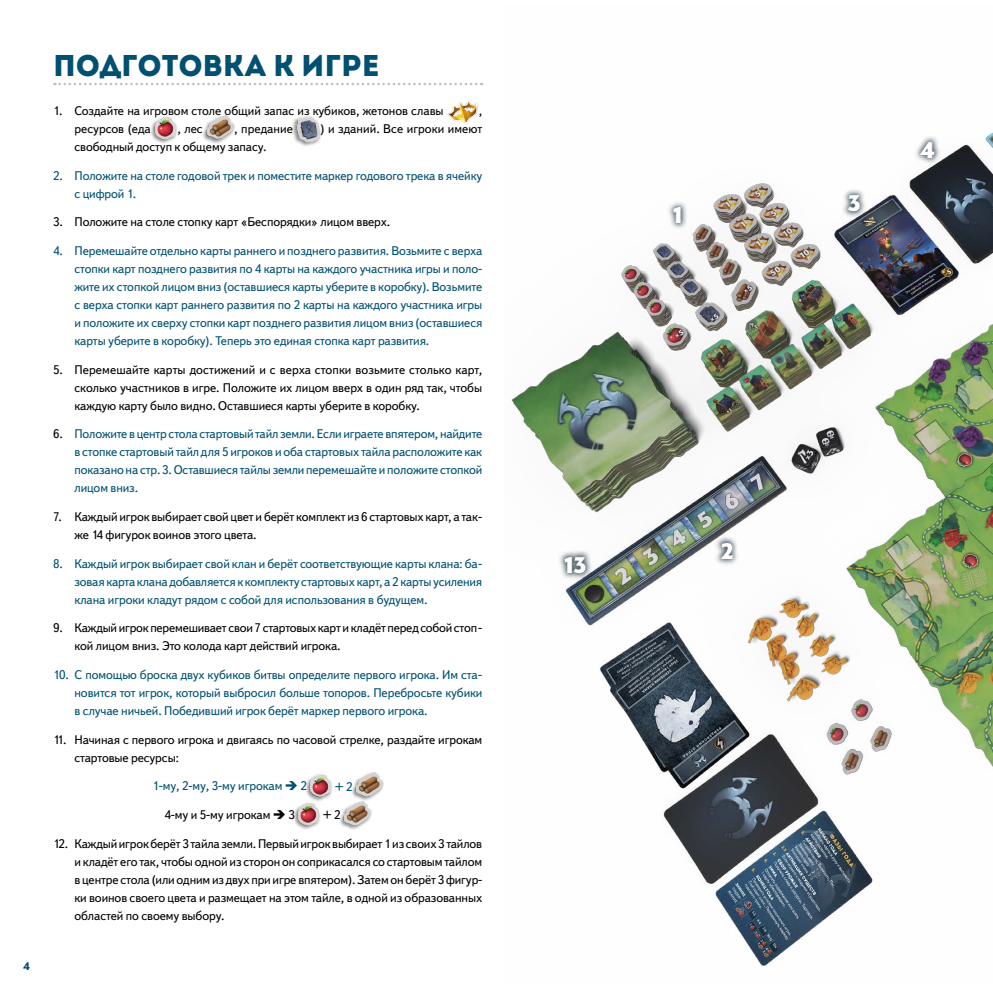
<style>
.page{position:relative;width:993px;height:993px;background:#fff}
.page>*{position:absolute;margin:0;border:0;box-sizing:border-box;transform-origin:0 0}
.t1{font:30px "Intro";letter-spacing:-.01em;color:#005071}
.t2{font:800 25.5px "Serenity";color:#fff}
.t3{font:12.5px/18px "Textbook New";letter-spacing:-.005em;color:#005071;text-align:justify}
.t4{font:12.5px/18px "Textbook New";letter-spacing:-.005em;color:#000}
.t5{font:700 12.5px "Serenity";color:#005071}
.s1{color:#000}
</style>
<div class="page">
<svg style="left:54px;top:83px;width:428px;height:2px"></svg>
<img style="left:447px;top:101px;width:31px;height:23px">
<div style="left:149px;top:115px;width:29px;height:29px;background:#000;opacity:.45"></div>
<div style="left:156px;top:116px;width:21px;height:19px;background:#fff"></div>
<div style="left:154px;top:117px;width:23px;height:23px;background:#000;opacity:.75"></div>
<div style="left:201px;top:114px;width:34px;height:30px;background:#000;opacity:.45"></div>
<div style="left:206px;top:115px;width:28px;height:24px;background:#000;opacity:.75"></div>
<div style="left:291px;top:115px;width:30px;height:33px;background:#000;opacity:.45"></div>
<div style="left:298px;top:116px;width:23px;height:24px;background:#fff;opacity:.9"></div>
<div style="left:296px;top:116px;width:24px;height:27px;background:#000;opacity:.75"></div>
<div style="left:304px;top:772px;width:29px;height:29px;background:#000;opacity:.45"></div>
<div style="left:308px;top:773px;width:24px;height:24px;background:#000;opacity:.75"></div>
<div style="left:350px;top:771px;width:34px;height:30px;background:#000;opacity:.45"></div>
<div style="left:354px;top:772px;width:29px;height:24px;background:#000;opacity:.75"></div>
<div style="left:292px;top:801px;width:29px;height:29px;background:#000;opacity:.45"></div>
<div style="left:296px;top:802px;width:24px;height:24px;background:#000;opacity:.75"></div>
<div style="left:338px;top:800px;width:34px;height:30px;background:#000;opacity:.45"></div>
<div style="left:346px;top:800px;width:25px;height:16px;background:#fff"></div>
<div style="left:342px;top:801px;width:29px;height:24px;background:#000;opacity:.75"></div>
<img style="left:511px;top:133px;width:481px;height:833px">
<div style="left:666px;top:200px;width:21px;height:30px;background:#233845;opacity:.9"></div>
<div style="left:714px;top:535px;width:26px;height:30px;background:#233845;opacity:.9"></div>
<div style="left:840px;top:187px;width:26px;height:31px;background:#233845;opacity:.9"></div>
<div style="left:912px;top:135px;width:29px;height:30px;background:#233845;opacity:.9"></div>
<div style="left:557px;top:549px;width:36px;height:31px;background:#233845;opacity:.9"></div>
<p class="t5" style="left:23px;top:959px;width:8px">4</p>
<h1 class="t1" style="left:53px;top:47px;width:328px">ПОДГОТОВКА К ИГРЕ</h1>
<p class="t4" style="left:53px;top:102px;width:392px">1. Создайте на игровом столе общий запас из кубиков, жетонов славы</p>
<p class="t4" style="left:478px;top:102px;width:5px">,</p>
<p class="t4" style="left:74px;top:120px;width:78px">ресурсов (еда</p>
<p class="t4" style="left:177px;top:120px;width:27px">, лес</p>
<p class="t4" style="left:234px;top:120px;width:60px">, предание</p>
<p class="t4" style="left:320px;top:120px;width:163px">) и зданий. Все игроки имеют</p>
<p class="t4" style="left:74px;top:138px;width:193px">свободный доступ к общему запасу.</p>
<p class="t3" style="left:74px;top:166px;width:409px;text-indent:-21px">2. Положите на столе годовой трек и поместите маркер годового трека в ячейку с цифрой 1.</p>
<p class="t4" style="left:53px;top:213px;width:338px">3. Положите на столе стопку карт «Беспорядки» лицом вверх.</p>
<p class="t3" style="left:74px;top:241px;width:409px;text-indent:-21px">4. Перемешайте отдельно карты раннего и позднего развития. Возьмите с верха стопки карт позднего развития по 4 карты на каждого участника игры и поло&shy;жите их стопкой лицом вниз (оставшиеся карты уберите в коробку). Возьмите с верха стопки карт раннего развития по 2 карты на каждого участника игры и положите их сверху стопки карт позднего развития лицом вниз (оставшиеся карты уберите в коробку). Теперь это единая стопка карт развития.</p>
<p class="t4" style="left:74px;top:360px;width:409px;text-align:justify;text-indent:-21px">5. Перемешайте карты достижений и с верха стопки возьмите столько карт, сколько участников в игре. Положите их лицом вверх в один ряд так, чтобы каждую карту было видно. Оставшиеся карты уберите в коробку.</p>
<p class="t3" style="left:74px;top:425px;width:409px;text-indent:-21px"><span class="s1">6.</span> Положите в центр стола стартовый тайл земли. Если играете впятером, найдите в стопке стартовый тайл для 5 игроков и оба стартовых тайла расположите как показано на стр. 3. Оставшиеся тайлы земли перемешайте и положите стопкой лицом вниз.</p>
<p class="t4" style="left:74px;top:507px;width:409px;text-indent:-21px">7. Каждый игрок выбирает свой цвет и берёт комплект из 6 стартовых карт, а так&shy;же 14 фигурок воинов этого цвета.</p>
<p class="t3" style="left:74px;top:554px;width:409px;text-indent:-21px">8. Каждый игрок выбирает свой клан и берёт соответствующие карты клана: ба&shy;зовая карта клана добавляется к комплекту стартовых карт, а 2 карты усиления клана игроки кладут рядом с собой для использования в будущем.</p>
<p class="t4" style="left:74px;top:619px;width:409px;text-indent:-21px">9. Каждый игрок перемешивает свои 7 стартовых карт и кладёт перед собой стоп&shy;кой лицом вниз. Это колода карт действий игрока.</p>
<p class="t3" style="left:74px;top:665px;width:409px;text-indent:-21px">10. С помощью броска двух кубиков битвы определите первого игрока. Им ста&shy;новится тот игрок, который выбросил больше топоров. Перебросьте кубики в случае ничьей. Победивший игрок берёт маркер первого игрока.</p>
<p class="t4" style="left:74px;top:730px;width:409px;text-indent:-21px">11. Начиная с первого игрока и двигаясь по часовой стрелке, раздайте игрокам стартовые ресурсы:</p>
<p class="t3" style="left:152px;top:776px;width:156px">1-му, 2-му, 3-му игрокам ➔ 2</p>
<p class="t3" style="left:335px;top:776px;width:19px">+ 2</p>
<p class="t4" style="left:164px;top:805px;width:132px">4-му и 5-му игрокам ➔ 3</p>
<p class="t4" style="left:323px;top:805px;width:19px">+ 2</p>
<p class="t4" style="left:74px;top:834px;width:409px;text-align:justify;text-indent:-21px">12. Каждый игрок берёт 3 тайла земли. Первый игрок выбирает 1 из своих 3 тайлов и кладёт его так, чтобы одной из сторон он соприкасался со стартовым тайлом в центре стола (или одним из двух при игре впятером). Затем он берёт 3 фигур&shy;ки воинов своего цвета и размещает на этом тайле, в одной из образованных областей по своему выбору.</p>
<h2 class="t2" style="left:564px;top:550px;width:23px">13</h2>
<h2 class="t2" style="left:673px;top:201px;width:11px">1</h2>
<h2 class="t2" style="left:721px;top:536px;width:14px">2</h2>
<h2 class="t2" style="left:847px;top:188px;width:14px">3</h2>
<h2 class="t2" style="left:920px;top:135px;width:16px">4</h2>
</div>
